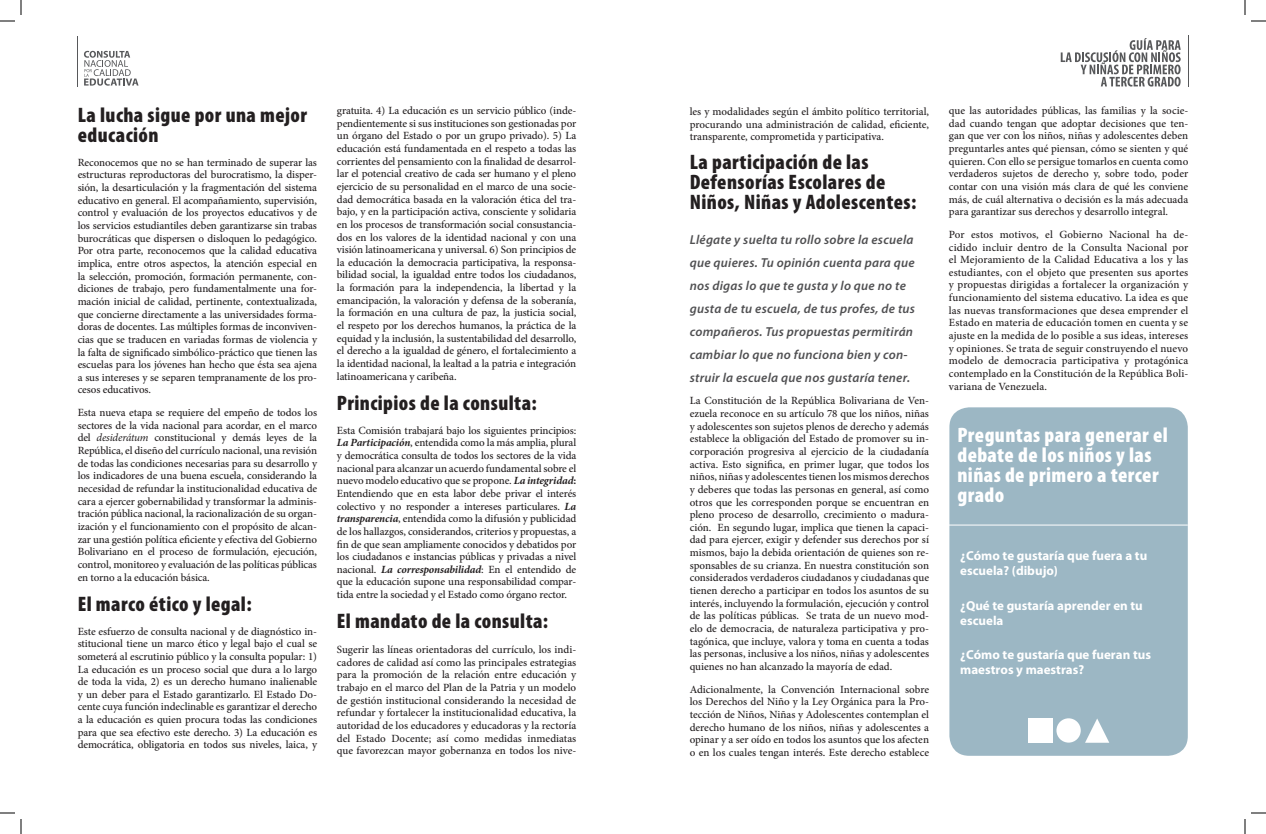
<style>
.page{position:relative;width:1266px;height:834px;background:#fff}
.page>*{position:absolute;margin:0;border:0;box-sizing:border-box;transform-origin:0 0}
.titulodecapitulomasp{font:900 condensed 21px/20px "Myriad Pro";letter-spacing:.02em;color:#231f20}
.titulodecapitulomasp-2{font:900 condensed 21px/20px "Myriad Pro";letter-spacing:.02em;color:#fff}
.contenido_importante{font:italic 600 13px/23px "Myriad Pro";letter-spacing:.02em;color:#505052}
.el_eje{font:700 13px/15px "Myriad Pro";color:#fff}
.bloque_de_texto_norm{font:500 11px/12.6px "Minion Pro";letter-spacing:-.005em;color:#231f20;text-align:justify}
.s1{font-weight:400;font-style:italic}
.s2{font-weight:700;font-style:italic}
.s3{font-weight:700}
</style>
<div class="page">
<hr style="left:78px;top:36px;width:1px;height:51px;background:#57585a">
<svg style="left:84px;top:51px;width:55px;height:35px"></svg>
<hr style="left:1188px;top:35px;width:1px;height:52px;background:#57585a">
<svg style="left:1061px;top:38px;width:120px;height:49px"></svg>
<div style="left:949px;top:407px;width:239px;height:349px;background:#9cb7c4;border-radius:20px"></div>
<hr style="left:949px;top:525px;width:239px;height:1px;background:#fff">
<div style="left:1028px;top:718px;width:24px;height:25px;background:#fff"></div>
<div style="left:1056px;top:718px;width:25px;height:25px;background:#fff;border-radius:50%"></div>
<svg style="left:1085px;top:718px;width:24px;height:25px"></svg>
<svg style="left:0;top:0;width:22px;height:22px"></svg>
<svg style="left:0;top:812px;width:22px;height:22px"></svg>
<svg style="left:1244px;top:0;width:22px;height:22px"></svg>
<svg style="left:1244px;top:812px;width:22px;height:22px"></svg>
<p class="titulodecapitulomasp" style="left:78px;top:105px;width:231px">La lucha sigue por una mejor educación</p>
<p class="bloque_de_texto_norm" style="left:78px;top:156px;width:241px">Reconocemos que no se han terminado de superar las estructuras reproductoras del burocratismo, la disper&shy;sión, la desarticulación y la fragmentación del sistema educativo en general. El acompañamiento, supervisión, control y evaluación de los proyectos educativos y de los servicios estudiantiles deben garantizarse sin trabas burocráticas que dispersen o disloquen lo pedagógico.<br>Por otra parte, reconocemos que la calidad educativa implica, entre otros aspectos, la atención especial en la selección, promoción, formación permanente, con&shy;diciones de trabajo, pero fundamentalmente una for&shy;mación inicial de calidad, pertinente, contextualizada, que concierne directamente a las universidades forma&shy;doras de docentes. Las múltiples formas de inconviven&shy;cias que se traducen en variadas formas de violencia y la falta de significado simbólico-práctico que tienen las escuelas para los jóvenes han hecho que ésta sea ajena a sus intereses y se separen tempranamente de los pro&shy;cesos educativos.</p>
<p class="bloque_de_texto_norm" style="left:78px;top:406px;width:241px">Esta nueva etapa se requiere del empeño de todos los sectores de la vida nacional para acordar, en el marco del <span class="s1">desiderátum</span> constitucional y demás leyes de la República, el diseño del currículo nacional, una revisión de todas las condiciones necesarias para su desarrollo y los indicadores de una buena escuela, considerando la necesidad de refundar la institucionalidad educativa de cara a ejercer gobernabilidad y transformar la adminis&shy;tración pública nacional, la racionalización de su organ&shy;ización y el funcionamiento con el propósito de alcan&shy;zar una gestión política eficiente y efectiva del Gobierno Bolivariano en el proceso de formulación, ejecución, control, monitoreo y evaluación de las políticas públicas en torno a la educación básica.</p>
<p class="titulodecapitulomasp" style="left:78px;top:594px;width:175px">El marco ético y legal:</p>
<p class="bloque_de_texto_norm" style="left:78px;top:625px;width:241px">Este esfuerzo de consulta nacional y de diagnóstico in&shy;stitucional tiene un marco ético y legal bajo el cual se someterá al escrutinio público y la consulta popular: 1)<br>La educación es un proceso social que dura a lo largo de toda la vida, 2) es un derecho humano inalienable y un deber para el Estado garantizarlo. El Estado Do&shy;cente cuya función indeclinable es garantizar el derecho a la educación es quien procura todas las condiciones para que sea efectivo este derecho. 3) La educación es democrática, obligatoria en todos sus niveles, laica, y</p>
<p class="bloque_de_texto_norm" style="left:337px;top:104px;width:241px">gratuita. 4) La educación es un servicio público (inde&shy;pendientemente si sus instituciones son gestionadas por un órgano del Estado o por un grupo privado). 5) La educación está fundamentada en el respeto a todas las corrientes del pensamiento con la finalidad de desarrol&shy;lar el potencial creativo de cada ser humano y el pleno ejercicio de su personalidad en el marco de una socie&shy;dad democrática basada en la valoración ética del tra&shy;bajo, y en la participación activa, consciente y solidaria en los procesos de transformación social consustancia&shy;dos en los valores de la identidad nacional y con una visión latinoamericana y universal. 6) Son principios de la educación la democracia participativa, la responsa&shy;bilidad social, la igualdad entre todos los ciudadanos, la formación para la independencia, la libertad y la emancipación, la valoración y defensa de la soberanía, la formación en una cultura de paz, la justicia social, el respeto por los derechos humanos, la práctica de la equidad y la inclusión, la sustentabilidad del desarrollo, el derecho a la igualdad de género, el fortalecimiento a la identidad nacional, la lealtad a la patria e integración latinoamericana y caribeña.</p>
<p class="titulodecapitulomasp" style="left:337px;top:393px;width:201px">Principios de la consulta:</p>
<p class="bloque_de_texto_norm" style="left:337px;top:424px;width:241px">Esta Comisión trabajará bajo los siguientes principios:<br><span class="s2">La Participación</span>, entendida como la más amplia, plural y democrática consulta de todos los sectores de la vida nacional para alcanzar un acuerdo fundamental sobre el nuevo modelo educativo que se propone. <span class="s2">La integridad</span><span class="s3">:<br></span>Entendiendo que en esta labor debe privar el interés colectivo y no responder a intereses particulares. <span class="s2">La transparencia</span>, entendida como la difusión y publicidad de los hallazgos, considerandos, criterios y propuestas, a fin de que sean ampliamente conocidos y debatidos por los ciudadanos e instancias públicas y privadas a nivel nacional. <span class="s2">La corresponsabilidad</span>: En el entendido de que la educación supone una responsabilidad compar&shy;tida entre la sociedad y el Estado como órgano rector.</p>
<p class="titulodecapitulomasp" style="left:337px;top:611px;width:213px">El mandato de la consulta:</p>
<p class="bloque_de_texto_norm" style="left:337px;top:643px;width:241px">Sugerir las líneas orientadoras del currículo, los indi&shy;cadores de calidad así como las principales estrategias para la promoción de la relación entre educación y trabajo en el marco del Plan de la Patria y un modelo de gestión institucional considerando la necesidad de refundar y fortalecer la institucionalidad educativa, la autoridad de los educadores y educadoras y la rectoría del Estado Docente; así como medidas inmediatas que favorezcan mayor gobernanza en todos los nive-</p>
<p class="bloque_de_texto_norm" style="left:690px;top:105px;width:241px">les y modalidades según el ámbito político territorial, procurando una administración de calidad, eficiente, transparente, comprometida y participativa.</p>
<p class="titulodecapitulomasp" style="left:690px;top:153px;width:228px">La participación de las<br>Defensorías Escolares de<br>Niños, Niñas y Adolescentes:</p>
<p class="contenido_importante" style="left:690px;top:228px;width:227px">Llégate y suelta tu rollo sobre la escuela que quieres. Tu opinión cuenta para que nos digas lo que te gusta y lo que no te gusta de tu escuela, de tus profes, de tus compañeros. Tus propuestas permitirán cambiar lo que no funciona bien y con&shy;struir la escuela que nos gustaría tener.</p>
<p class="bloque_de_texto_norm" style="left:690px;top:395px;width:241px">La Constitución de la República Bolivariana de Ven&shy;ezuela reconoce en su artículo 78 que los niños, niñas y adolescentes son sujetos plenos de derecho y además establece la obligación del Estado de promover su in&shy;corporación progresiva al ejercicio de la ciudadanía activa. Esto significa, en primer lugar, que todos los niños, niñas y adolescentes tienen los mismos derechos y deberes que todas las personas en general, así como otros que les corresponden porque se encuentran en pleno proceso de desarrollo, crecimiento o madura&shy;ción. En segundo lugar, implica que tienen la capaci&shy;dad para ejercer, exigir y defender sus derechos por sí mismos, bajo la debida orientación de quienes son re&shy;sponsables de su crianza. En nuestra constitución son considerados verdaderos ciudadanos y ciudadanas que tienen derecho a participar en todos los asuntos de su interés, incluyendo la formulación, ejecución y control de las políticas públicas. Se trata de un nuevo mod&shy;elo de democracia, de naturaleza participativa y pro&shy;tagónica, que incluye, valora y toma en cuenta a todas las personas, inclusive a los niños, niñas y adolescentes quienes no han alcanzado la mayoría de edad.</p>
<p class="bloque_de_texto_norm" style="left:690px;top:683px;width:241px">Adicionalmente, la Convención Internacional sobre los Derechos del Niño y la Ley Orgánica para la Pro&shy;tección de Niños, Niñas y Adolescentes contemplan el derecho humano de los niños, niñas y adolescentes a opinar y a ser oído en todos los asuntos que los afecten o en los cuales tengan interés. Este derecho establece</p>
<p class="bloque_de_texto_norm" style="left:949px;top:104px;width:241px">que las autoridades públicas, las familias y la socie&shy;dad cuando tengan que adoptar decisiones que ten&shy;gan que ver con los niños, niñas y adolescentes deben preguntarles antes qué piensan, cómo se sienten y qué quieren. Con ello se persigue tomarlos en cuenta como verdaderos sujetos de derecho y, sobre todo, poder contar con una visión más clara de qué les conviene más, de cuál alternativa o decisión es la más adecuada para garantizar sus derechos y desarrollo integral.</p>
<p class="bloque_de_texto_norm" style="left:949px;top:228px;width:241px">Por estos motivos, el Gobierno Nacional ha de&shy;cidido incluir dentro de la Consulta Nacional por el Mejoramiento de la Calidad Educativa a los y las estudiantes, con el objeto que presenten sus aportes y propuestas dirigidas a fortalecer la organización y funcionamiento del sistema educativo. La idea es que las nuevas transformaciones que desea emprender el Estado en materia de educación tomen en cuenta y se ajuste en la medida de lo posible a sus ideas, intereses y opiniones. Se trata de seguir construyendo el nuevo modelo de democracia participativa y protagónica contemplado en la Constitución de la República Boli&shy;variana de Venezuela.</p>
<p class="titulodecapitulomasp-2" style="left:957px;top:426px;width:212px">Preguntas para generar el debate de los niños y las niñas de primero a tercer grado</p>
<p class="el_eje" style="left:960px;top:548px;width:188px">¿Cómo te gustaría que fuera a tu escuela? (dibujo)</p>
<p class="el_eje" style="left:960px;top:598px;width:184px">¿Qué te gustaría aprender en tu escuela</p>
<p class="el_eje" style="left:960px;top:648px;width:192px">¿Cómo te gustaría que fueran tus maestros y maestras?</p>
</div>
